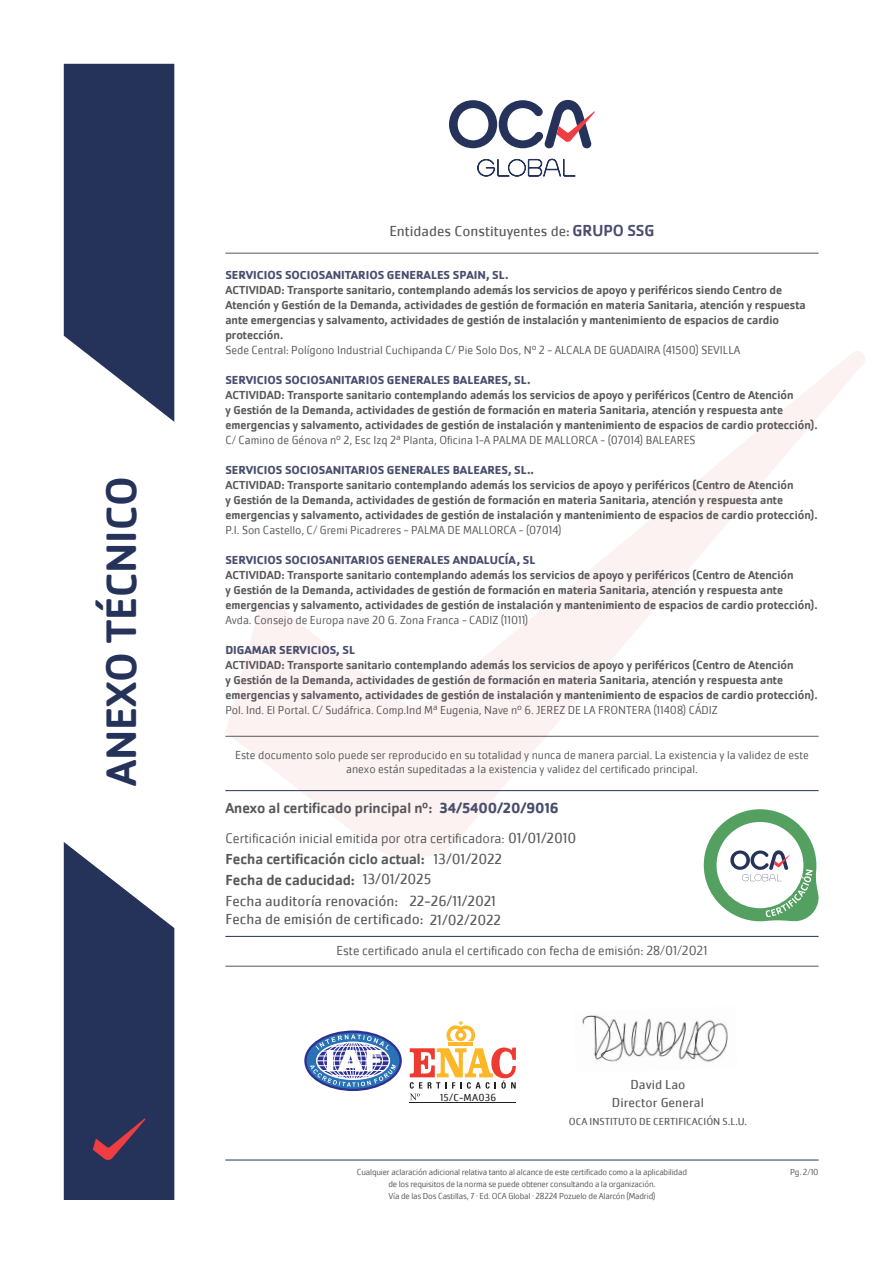
<style>
.page{position:relative;width:893px;height:1263px;background:#fff}
.page>*{position:absolute;margin:0;border:0;box-sizing:border-box;transform-origin:0 0}
.t1{font:500 43.95px "Cachet Pro";color:#25335a}
.t2{font:15px "Cachet Pro";color:#57585a}
.t3{font:500 15px "Cachet Pro";color:#57585a}
.t4{font:700 15px "Cachet Pro";color:#494e6e}
.t5{font:300 14.25px "Cachet Pro";color:#57585a}
.t6{font:300 13.5px "Cachet Pro";color:#57585a}
.t7{font:13.5px "Cachet Pro";color:#57585a}
.t8{font:500 12px/15px "Cachet Pro";color:#57585a}
.t9{font:300 12px/14.4px "Cachet Pro";color:#57585a;text-align:center}
.t10{font:700 12px "Cachet Pro";color:#494e6e}
.t11{font:10.5px "Cachet Pro";color:#57585a}
.t12{font:10.5px "Cachet Pro";letter-spacing:.025em;color:#231f20}
.t13{font:300 9px "Cachet Pro";letter-spacing:-.02em;color:#57585a}
.s1{font-size:13.5px}
.s2{font-weight:500;font-size:16.5px;color:#494e6e}
.s3{font-weight:400;font-size:15px}
</style>
<div class="page">
<svg style="left:225px;top:351px;width:640px;height:507px"></svg>
<svg style="left:64px;top:64px;width:110px;height:358px;background:#3f4b6d"></svg>
<svg style="left:449px;top:100px;width:146px;height:48px"></svg>
<svg style="left:477px;top:159px;width:99px;height:18px"></svg>
<svg style="left:64px;top:842px;width:110px;height:358px;background:#414b6d"></svg>
<hr style="left:225px;top:1160px;width:594px;height:1px;background:#25335a">
<hr style="left:225px;top:253px;width:594px;height:1px;background:#57585a">
<hr style="left:225px;top:790px;width:594px;height:1px;background:#25335a">
<hr style="left:225px;top:736px;width:594px;height:1px;background:#57585a">
<svg style="left:704px;top:809px;width:115px;height:112px"></svg>
<hr style="left:449px;top:1042px;width:24px;height:4px;background:#fcb828">
<svg style="left:446px;top:1021px;width:29px;height:20px"></svg>
<hr style="left:410px;top:1102px;width:106px;height:1px;background:#231f20">
<svg style="left:410px;top:1047px;width:106px;height:53px"></svg>
<svg style="left:305px;top:1032px;width:96px;height:58px"></svg>
<div style="left:304px;top:1030px;width:98px;height:61px;border:2px solid #2e3092;border-radius:50%"></div>
<svg style="left:310px;top:1034px;width:86px;height:53px"></svg>
<img style="left:582px;top:1015px;width:146px;height:47px">
<hr style="left:225px;top:936px;width:594px;height:1px;background:#25335a">
<hr style="left:225px;top:966px;width:594px;height:1px;background:#57585a">
<p class="t1" style="left:96px;top:786px;width:311px;rotate:-90deg">ANEXO TÉCNICO</p>
<p class="t2" style="left:389px;top:222px;width:267px">Entidades Constituyentes de<span class="s1">:</span> <span class="s2">GRUPO SSG</span></p>
<p class="t10" style="left:225px;top:268px;width:285px">SERVICIOS SOCIOSANITARIOS GENERALES SPAIN, SL.</p>
<p class="t8" style="left:225px;top:283px;width:582px">ACTIVIDAD: Transporte sanitario, contemplando además los servicios de apoyo y periféricos siendo Centro de Atención y Gestión de la Demanda, actividades de gestión de formación en materia Sanitaria, atención y respuesta ante emergencias y salvamento, actividades de gestión de instalación y mantenimiento de espacios de cardio protección.</p>
<p class="t9" style="left:225px;top:343px;width:516px">Sede Central: Polígono Industrial Cuchipanda C/ Pie Solo Dos, Nº 2 - ALCALA DE GUADAIRA (41500) SEVILLA</p>
<p class="t10" style="left:225px;top:373px;width:307px">SERVICIOS SOCIOSANITARIOS GENERALES BALEARES, SL.</p>
<p class="t8" style="left:225px;top:388px;width:594px">ACTIVIDAD: Transporte sanitario contemplando además los servicios de apoyo y periféricos (Centro de Atención<br>y Gestión de la Demanda, actividades de gestión de formación en materia Sanitaria, atención y respuesta ante emergencias y salvamento, actividades de gestión de instalación y mantenimiento de espacios de cardio protección).</p>
<p class="t9" style="left:225px;top:433px;width:472px">C/ Camino de Génova nº 2, Esc Izq 2ª Planta, Oficina 1-A PALMA DE MALLORCA - (07014) BALEARES</p>
<p class="t10" style="left:225px;top:463px;width:310px">SERVICIOS SOCIOSANITARIOS GENERALES BALEARES, SL..</p>
<p class="t8" style="left:225px;top:478px;width:594px">ACTIVIDAD: Transporte sanitario contemplando además los servicios de apoyo y periféricos (Centro de Atención<br>y Gestión de la Demanda, actividades de gestión de formación en materia Sanitaria, atención y respuesta ante emergencias y salvamento, actividades de gestión de instalación y mantenimiento de espacios de cardio protección).</p>
<p class="t9" style="left:225px;top:523px;width:338px">P.I. Son Castello, C/ Gremi Picadreres - PALMA DE MALLORCA - (07014)</p>
<p class="t10" style="left:225px;top:553px;width:312px">SERVICIOS SOCIOSANITARIOS GENERALES ANDALUCÍA, SL</p>
<p class="t8" style="left:225px;top:568px;width:594px">ACTIVIDAD: Transporte sanitario contemplando además los servicios de apoyo y periféricos (Centro de Atención<br>y Gestión de la Demanda, actividades de gestión de formación en materia Sanitaria, atención y respuesta ante emergencias y salvamento, actividades de gestión de instalación y mantenimiento de espacios de cardio protección).</p>
<p class="t9" style="left:225px;top:613px;width:304px">Avda. Consejo de Europa nave 20 G. Zona Franca - CADIZ (11011)</p>
<p class="t10" style="left:225px;top:643px;width:131px">DIGAMAR SERVICIOS, SL</p>
<p class="t8" style="left:225px;top:658px;width:594px">ACTIVIDAD: Transporte sanitario contemplando además los servicios de apoyo y periféricos (Centro de Atención<br>y Gestión de la Demanda, actividades de gestión de formación en materia Sanitaria, atención y respuesta ante emergencias y salvamento, actividades de gestión de instalación y mantenimiento de espacios de cardio protección).</p>
<p class="t9" style="left:225px;top:703px;width:494px">Pol. Ind. El Portal. C/ Sudáfrica. Comp.Ind Mª Eugenia, Nave nº 6. JEREZ DE LA FRONTERA (11408) CÁDIZ</p>
<p class="t9" style="left:235px;top:747px;width:575px">Este documento solo puede ser reproducido en su totalidad y nunca de manera parcial. La existencia y la validez de este anexo están supeditadas a la existencia y validez del certificado principal.</p>
<p class="t3" style="left:225px;top:799px;width:209px">Anexo al certificado principal nº:</p>
<p class="t4" style="left:439px;top:798px;width:121px">34/5400/20/9016</p>
<p class="t5" style="left:225px;top:830px;width:353px">Certificación inicial emitida por otra certificadora: <span class="s3">01/01/2010</span></p>
<p class="t2" style="left:433px;top:850px;width:70px">13/01/2022</p>
<p class="t3" style="left:225px;top:850px;width:201px">Fecha certificación ciclo actual:</p>
<p class="t3" style="left:225px;top:871px;width:131px">Fecha de caducidad:</p>
<p class="t2" style="left:363px;top:870px;width:70px">13/01/2025</p>
<p class="t2" style="left:409px;top:892px;width:88px">22-26/11/2021</p>
<p class="t2" style="left:225px;top:910px;width:277px">Fecha de emisión de certificado: 21/02/2022</p>
<p class="t2" style="left:225px;top:892px;width:174px">Fecha auditoría renovación:</p>
<p class="t6" style="left:336px;top:943px;width:373px">Este certificado anula el certificado con fecha de emisión: 28/01/2021</p>
<p class="t12" style="left:440px;top:1091px;width:58px">15/C-MA036</p>
<p class="t7" style="left:630px;top:1076px;width:56px">David Lao</p>
<p class="t11" style="left:569px;top:1115px;width:180px">OCA INSTITUTO DE CERTIFICACIÓN S.L.U.</p>
<p class="t7" style="left:612px;top:1094px;width:93px">Director General</p>
<p class="t13" style="left:357px;top:1166px;width:332px">Cualquier aclaración adicional relativa tanto al alcance de este certificado como a la aplicabilidad</p>
<p class="t13" style="left:388px;top:1178px;width:269px">de los requisitos de la norma se puede obtener consultando a la organización.</p>
<p class="t13" style="left:388px;top:1190px;width:268px">Vía de las Dos Castillas, 7 · Ed. OCA Global · 28224 Pozuelo de Alarcón (Madrid)</p>
<p class="t13" style="left:790px;top:1166px;width:30px">Pg. 2/10</p>
</div>
